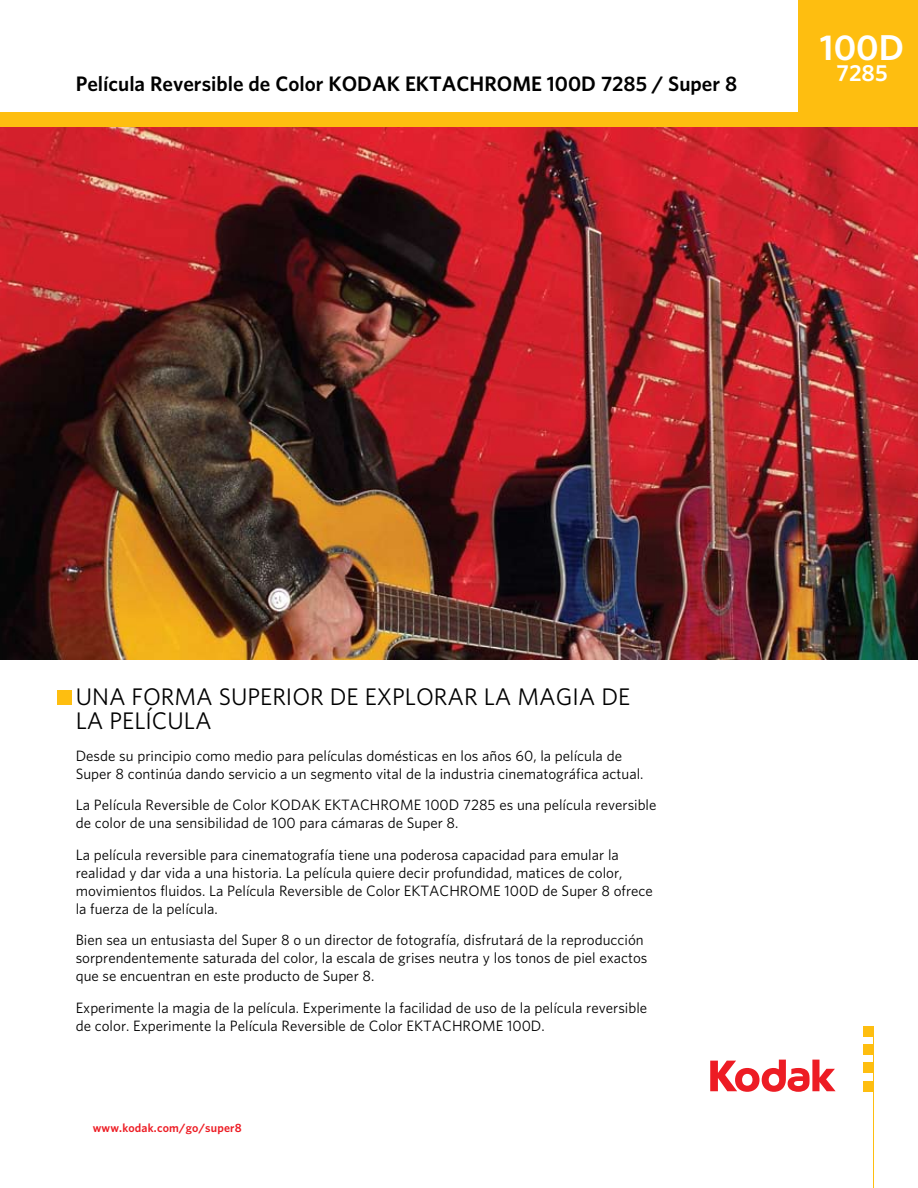
<style>
.page{position:relative;width:918px;height:1188px;background:#fff}
.page>*{position:absolute;margin:0;border:0;box-sizing:border-box;transform-origin:0 0}
.t1{font:600 36px "Whitney K";color:#fff}
.t2{font:24px/24px "Whitney";color:#000}
.t3{font:600 23.25px "Whitney K";color:#fff}
.t4{font:600 21px "Whitney";color:#000}
.t5{font:15px/18px "Whitney";color:#000}
.t6{font:600 12px "Whitney";letter-spacing:.015em;color:#ed1c24}
</style>
<div class="page">
<div style="left:0;top:112px;width:918px;height:21px;background:#febe10"></div>
<div style="left:798px;top:0;width:120px;height:121px;background:#febe10"></div>
<img style="left:0;top:127px;width:918px;height:533px">
<div style="left:57px;top:690px;width:15px;height:15px;background:#febe10"></div>
<div style="left:863px;top:1026px;width:11px;height:11px;background:#febe10"></div>
<div style="left:863px;top:1044px;width:11px;height:11px;background:#febe10"></div>
<div style="left:863px;top:1062px;width:11px;height:11px;background:#febe10"></div>
<div style="left:863px;top:1081px;width:11px;height:10px;background:#febe10"></div>
<hr style="left:873px;top:1026px;width:1px;height:162px;background:#febe10">
<svg style="left:710px;top:1060px;width:126px;height:32px"></svg>
<h3 class="t4" style="left:76px;top:71px;width:663px">Película Reversible de Color KODAK EKTACHROME 100D 7285 / Super 8</h3>
<h1 class="t1" style="left:820px;top:26px;width:86px">100D</h1>
<h3 class="t3" style="left:837px;top:59px;width:53px">7285</h3>
<h2 class="t2" style="left:76px;top:684px;width:556px">UNA FORMA SUPERIOR DE EXPLORAR LA MAGIA DE<br>LA PELÍCULA</h2>
<p class="t5" style="left:76px;top:746px;width:569px">Desde su principio como medio para películas domésticas en los años 60, la película de<br>Super 8 continúa dando servicio a un segmento vital de la industria cinematográfica actual.</p>
<p class="t5" style="left:76px;top:795px;width:582px">La Película Reversible de Color KODAK EKTACHROME 100D 7285 es una película reversible de color de una sensibilidad de 100 para cámaras de Super 8.</p>
<p class="t5" style="left:76px;top:845px;width:579px">La película reversible para cinematografía tiene una poderosa capacidad para emular la realidad y dar vida a una historia. La película quiere decir profundidad, matices de color, movimientos fluidos. La Película Reversible de Color EKTACHROME 100D de Super 8 ofrece la fuerza de la película.</p>
<p class="t5" style="left:76px;top:930px;width:573px">Bien sea un entusiasta del Super 8 o un director de fotografía, disfrutará de la reproducción sorprendentemente saturada del color, la escala de grises neutra y los tonos de piel exactos que se encuentran en este producto de Super 8.</p>
<p class="t5" style="left:76px;top:998px;width:573px">Experimente la magia de la película. Experimente la facilidad de uso de la película reversible de color. Experimente la Película Reversible de Color EKTACHROME 100D.</p>
<p class="t6" style="left:93px;top:1120px;width:151px">www.kodak.com/go/super8</p>
</div>
